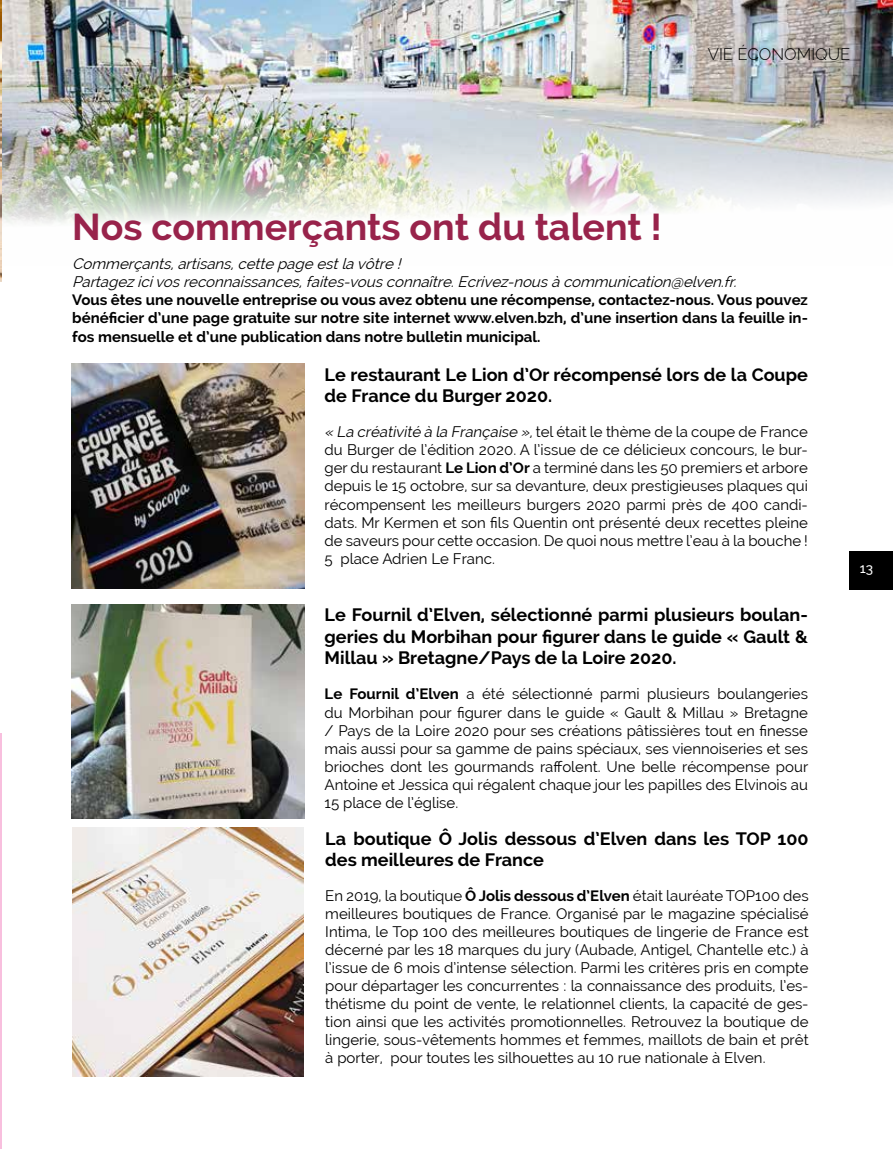
<style>
.page{position:relative;width:893px;height:1149px;background:#fff}
.page>*{position:absolute;margin:0;border:0;box-sizing:border-box;transform-origin:0 0}
.t1{font:700 37.5px "Raleway";color:#98234b}
.t2{font:700 18px/21.6px "Raleway";color:#000}
.t3{font:300 16.5px "Raleway";color:#000}
.t4{font:15px/18px "Raleway";color:#000;text-align:justify}
.t5{font:700 15px/18px "Raleway";color:#000;text-align:justify}
.t6{font:italic 15px/18px "Raleway";color:#000}
.t7{font:500 13.5px "Raleway";color:#fff}
.s1{font-style:italic}
.s2{font-weight:700}
</style>
<div class="page">
<img style="left:1px;top:0;width:892px;height:266px">
<img style="left:0;top:0;width:1px;height:282px">
<div style="left:849px;top:551px;width:44px;height:39px;background:#000"></div>
<hr style="left:0;top:732px;width:1px;height:416px;background:#f8bfde">
<img style="left:72px;top:827px;width:231px;height:249px">
<img style="left:71px;top:604px;width:233px;height:214px">
<img style="left:71px;top:364px;width:233px;height:224px">
<p class="t3" style="left:708px;top:44px;width:144px">VIE ÉCONOMIQUE</p>
<h1 class="t1" style="left:72px;top:205px;width:591px">Nos commerçants ont du talent !</h1>
<p class="t6" style="left:72px;top:255px;width:670px">Commerçants,artisans,cette page estlavôtre !<br>Partagezicivosreconnaissances,faites-vousconnaître.Ecrivez-nousàcommunication@elven.fr.</p>
<p class="t5" style="left:72px;top:291px;width:737px">Vous êtes une nouvelle entreprise ou vous avez obtenu une récompense, contactez-nous. Vous pouvez bénéficier d’une page gratuite sur notre site internet www.elven.bzh, d’une insertion dans la feuille in&shy;fos mensuelle et d’une publication dans notre bulletin municipal.</p>
<p class="t2" style="left:325px;top:363px;width:485px">Le restaurant Le Lion d’Or récompensé lors de la Coupe de France du Burger 2020.</p>
<p class="t4" style="left:325px;top:423px;width:485px"><span class="s1">« La créativité à la Française »,</span>tel était le thème de la coupe de France du Burger de l’édition 2020. A l’issue de ce délicieux concours, le bur&shy;ger du restaurant <span class="s2">Le Lion d’Or</span> a terminé dans les 50 premiers et arbore depuis le 15 octobre, sur sa devanture, deux prestigieuses plaques qui récompensent les meilleurs burgers 2020 parmi près de 400 candi&shy;dats. Mr Kermen et son fils Quentin ont présenté deux recettes pleine de saveurs pour cette occasion. De quoi nous mettre l’eau à la bouche !<br>5 place Adrien Le Franc.</p>
<p class="t2" style="left:325px;top:604px;width:485px;text-align:justify">Le Fournil d’Elven, sélectionné parmi plusieurs boulan&shy;geries du Morbihan pour figurer dans le guide « Gault &amp; Millau » Bretagne/Pays de la Loire 2020.</p>
<p class="t4" style="left:325px;top:685px;width:485px"><span class="s2">Le Fournil d’Elven</span> a été sélectionné parmi plusieurs boulangeries du Morbihan pour figurer dans le guide « Gault &amp; Millau » Bretagne / Pays de la Loire 2020 pour ses créations pâtissières tout en finesse mais aussi pour sa gamme de pains spéciaux, ses viennoiseries et ses brioches dont les gourmands raffolent. Une belle récompense pour Antoine et Jessica qui régalent chaque jour les papilles des Elvinois au 15 place de l’église.</p>
<p class="t2" style="left:325px;top:827px;width:485px">La boutique Ô Jolis dessous d’Elven dans les TOP 100 des meilleures de France</p>
<p class="t4" style="left:325px;top:886px;width:485px">En 2019, la boutique <span class="s2">Ô Jolis dessous d’Elven</span> était lauréate TOP100 des meilleures boutiques de France. Organisé par le magazine spécialisé Intima, le Top 100 des meilleures boutiques de lingerie de France est décerné par les 18 marques du jury (Aubade, Antigel, Chantelle etc.) à l’issue de 6 mois d’intense sélection. Parmi les critères pris en compte pour départager les concurrentes : la connaissance des produits, l’es&shy;thétisme du point de vente, le relationnel clients, la capacité de ges&shy;tion ainsi que les activités promotionnelles. Retrouvez la boutique de lingerie, sous-vêtements hommes et femmes, maillots de bain et prêt à porter, pour toutes les silhouettes au 10 rue nationale à Elven.</p>
<p class="t7" style="left:860px;top:560px;width:15px">13</p>
</div>
